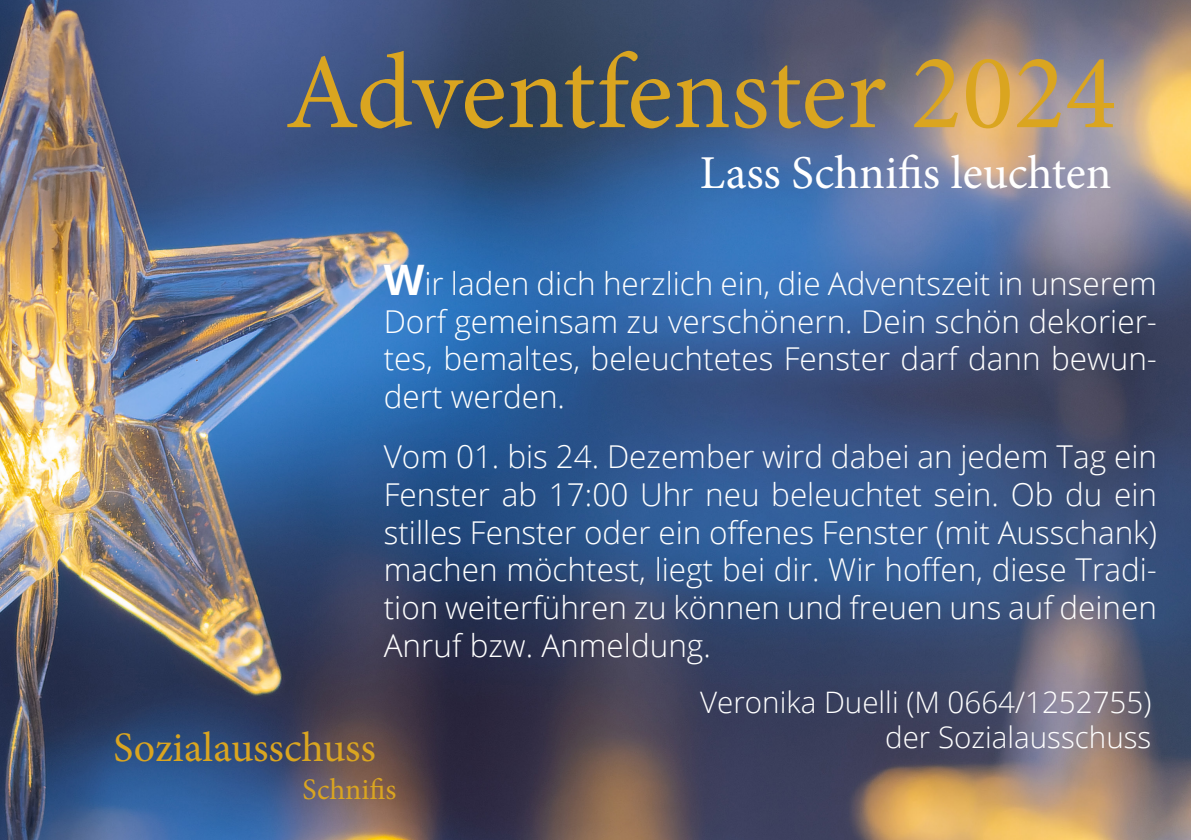
<style>
.page{position:relative;width:1191px;height:840px;background:#fff}
.page>*{position:absolute;margin:0;border:0;box-sizing:border-box;transform-origin:0 0}
.Ü_Vereine__Ausschüsse{font:107.2px "Minion Pro";letter-spacing:-.005em;color:#daa520}
.FT_1{font:47.2px "Minion Pro";color:#fff}
.Ü_Vereine__Ausschüsse-2{font:42px "Minion Pro";letter-spacing:-.005em;color:#daa520}
.FT_1-2{font:300 31.4px/37.8px "Open Sans";color:#fff;text-align:justify}
.FT_1-3{font:29.8px "Minion Pro";color:#daa520}
.FT_1-4{font:300 29.6px/35.4px "Open Sans";color:#fff;text-align:right}
.s1{font-weight:700;font-size:42px}
</style>
<div class="page">
<img style="left:0;top:0;width:1191px;height:839px">
<p class="Ü_Vereine__Ausschüsse" style="left:285px;top:21px;width:833px">Adventfenster 2024</p>
<p class="FT_1" style="left:699px;top:141px;width:413px">Lass Schnifis leuchten</p>
<p class="FT_1-2" style="left:384px;top:263px;width:774px"><span class="s1">W</span>ir laden dich herzlich ein, die Adventszeit in unserem Dorf gemeinsam zu verschönern. Dein schön dekorier&shy;tes, bemaltes, beleuchtetes Fenster darf dann bewun&shy;dert werden.</p>
<p class="FT_1-2" style="left:384px;top:436px;width:775px">Vom 01. bis 24. Dezember wird dabei an jedem Tag ein Fenster ab 17:00 Uhr neu beleuchtet sein. Ob du ein stilles Fenster oder ein offenes Fenster (mit Ausschank)</p>
<p class="FT_1-2" style="left:384px;top:550px;width:775px">machen möchtest, liegt bei dir. Wir hoffen, diese Tradi&shy;tion weiterführen zu können und freuen uns auf deinen Anruf bzw. Anmeldung.</p>
<p class="Ü_Vereine__Ausschüsse-2" style="left:113px;top:718px;width:264px">Sozialausschuss</p>
<p class="FT_1-4" style="left:700px;top:683px;width:453px">Veronika Duelli (M 0664/1252755) der Sozialausschuss</p>
<p class="FT_1-3" style="left:302px;top:769px;width:95px">Schnifis</p>
</div>
